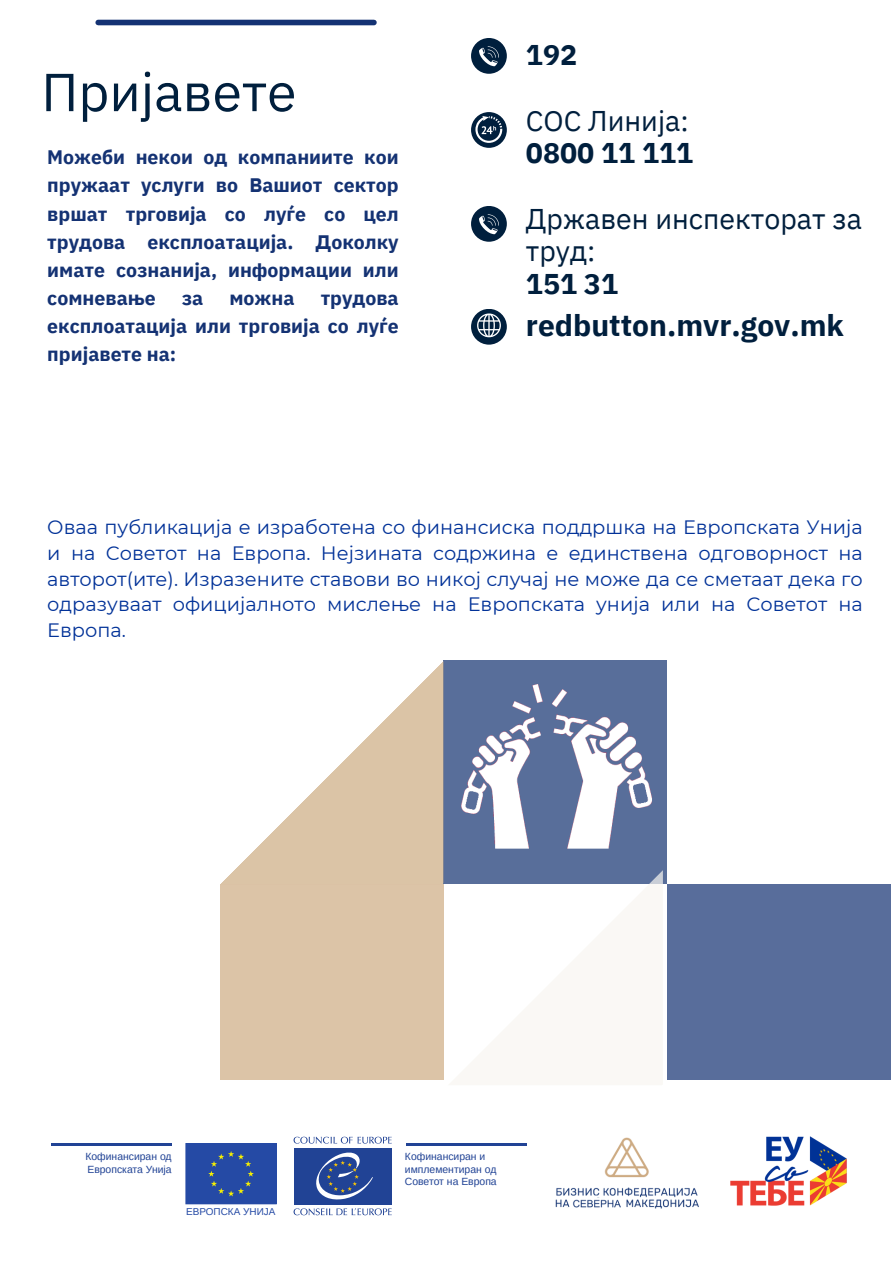
<style>
.page{position:relative;width:894px;height:1264px;background:#fff}
.page>*{position:absolute;margin:0;border:0;box-sizing:border-box;transform-origin:0 0}
.t1{font:53.4px "IBM Plex Sans";color:#001f3d}
.t2{font:700 30px "IBM Plex Sans";color:#001f3d}
.t3{font:28.5px/32.7px "IBM Plex Sans";color:#001f3d}
.t4{font:700 28.5px "IBM Plex Sans";color:#001f3d}
.t5{font:700 19.5px/28.2px "IBM Plex Sans";color:#143273;text-align:justify}
.t6{font:19.35px/25.8px "Montserrat";color:#023298;text-align:justify}
.t7{font:10.35px/12.5px "Liberation Sans";color:#214395}
.t8{font:10.05px "Liberation Sans";color:#254aa5}
.s1{font-weight:700}
</style>
<div class="page">
<div style="left:220px;top:884px;width:223px;height:195px;background:#dcc4a7"></div>
<div style="left:443px;top:660px;width:223px;height:224px;background:#586e9a"></div>
<div style="left:666px;top:884px;width:224px;height:195px;background:#586d9b"></div>
<svg style="left:221px;top:661px;width:223px;height:334px;fill:#dcc4a7"></svg>
<div style="left:98px;top:20px;width:276px;height:5px;background:#143273"></div>
<img style="left:461px;top:684px;width:191px;height:165px">
<div style="left:471px;top:38px;width:35px;height:36px;background:#001f3d;border-radius:50%"></div>
<svg style="left:479px;top:46px;width:20px;height:20px"></svg>
<div style="left:471px;top:309px;width:35px;height:35px;background:#001f3d;border-radius:50%"></div>
<svg style="left:477px;top:313px;width:23px;height:24px"></svg>
<div style="left:471px;top:112px;width:35px;height:36px;background:#001f3d;border-radius:50%"></div>
<div style="left:471px;top:206px;width:35px;height:36px;background:#001f3d;border-radius:50%"></div>
<svg style="left:479px;top:214px;width:20px;height:20px"></svg>
<svg style="left:475px;top:116px;width:27px;height:27px"></svg>
<img style="left:736px;top:1136px;width:111px;height:70px">
<img style="left:555px;top:1192px;width:144px;height:16px">
<svg style="left:447px;top:869px;width:323px;height:323px"></svg>
<svg style="left:293px;top:1136px;width:98px;height:7px"></svg>
<svg style="left:293px;top:1208px;width:98px;height:7px"></svg>
<div style="left:294px;top:1147px;width:97px;height:57px;background:#214395"></div>
<svg style="left:316px;top:1152px;width:57px;height:47px"></svg>
<div style="left:186px;top:1143px;width:90px;height:60px;background:#254aa5"></div>
<svg style="left:208px;top:1151px;width:46px;height:45px"></svg>
<hr style="left:51px;top:1143px;width:120px;height:2px;background:#214395">
<hr style="left:406px;top:1143px;width:120px;height:2px;background:#214395">
<p class="t1" style="left:41px;top:56px;width:256px">Пријавете</p>
<h1 class="t5" style="left:47px;top:143px;width:353px">Можеби некои од компаниите кои пружаат услуги во Вашиот сектор вршат трговија со луѓе со цел трудова експлоатација. Доколку имате сознанија, информации или сомневање</h1>
<h1 class="t5" style="left:47px;top:283px;width:353px;text-indent:273px">трудова експлоатација или трговија со луѓе пријавете на:</h1>
<h1 class="t5" style="left:182px;top:283px;width:23px">за</h1>
<h1 class="t5" style="left:229px;top:283px;width:67px">можна</h1>
<p class="t4" style="left:525px;top:36px;width:53px">192</p>
<p class="t3" style="left:525px;top:104px;width:169px">СОС Линија:<br><span class="s1">0800 11 111</span></p>
<h2 class="t3" style="left:525px;top:201px;width:337px">Државен инспекторат за труд:<br><span class="s1">151 31</span></h2>
<h3 class="t2" style="left:525px;top:305px;width:319px">redbutton.mvr.gov.mk</h3>
<p class="t6" style="left:47px;top:514px;width:816px">Оваа публикација е изработена со финансиска поддршка на Европската Унија и на Советот на Европа. Нејзината содржина е единствена одговорност на авторот(ите). Изразените ставови во никој случај не може да се сметаат дека го одразуваат официјалното мислење на Европската унија или на Советот на Европа.</p>
<p class="t7" style="left:85px;top:1150px;width:88px">Кофинансиран од<br>Европската Унија</p>
<p class="t8" style="left:186px;top:1205px;width:91px">ЕВРОПСКА УНИЈА</p>
<p class="t7" style="left:405px;top:1150px;width:93px">Кофинансиран и имплементиран од<br>Советот на Европа</p>
</div>
